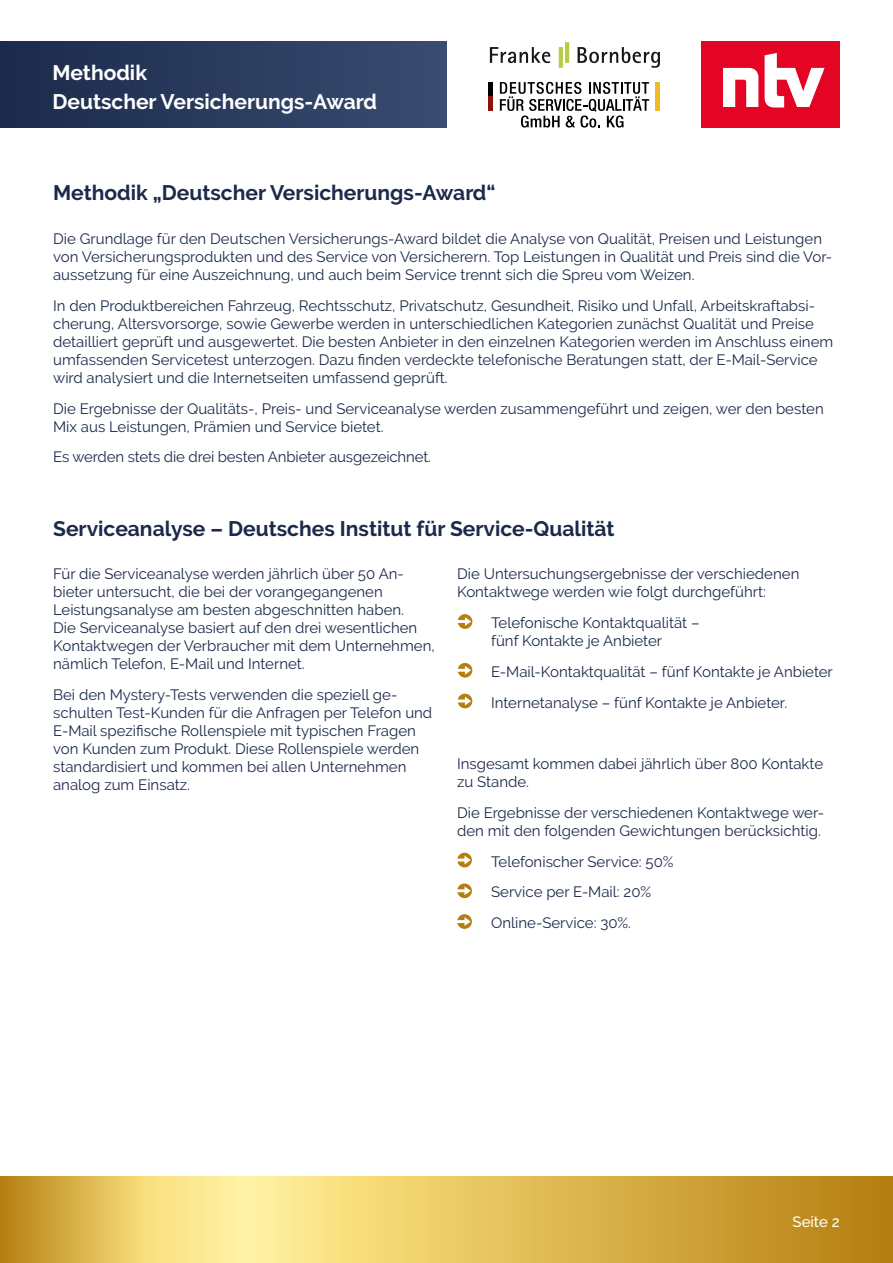
<style>
.page{position:relative;width:893px;height:1263px;background:#fff}
.page>*{position:absolute;margin:0;border:0;box-sizing:border-box;transform-origin:0 0}
.t1{font:700 21px "Raleway";color:#1b2a4a}
.t2{font:700 21px/28.5px "Raleway";color:#fff}
.t3{font:15px/18px "Raleway";color:#1b2a4a}
.t4{font:500 15px "Raleway";color:#fff}
</style>
<div class="page">
<svg style="left:578px;top:47px;width:82px;height:21px"></svg>
<svg style="left:490px;top:47px;width:60px;height:16px"></svg>
<svg style="left:559px;top:47px;width:4px;height:21px"></svg>
<hr style="left:565px;top:42px;width:4px;height:21px;background:#b4cd45">
<svg style="left:0;top:1177px;width:893px;height:86px;background:#dfbb57"></svg>
<div style="left:0;top:41px;width:446px;height:87px;background:linear-gradient(to right,#1c2b4b,#394c71)"></div>
<svg style="left:500px;top:82px;width:149px;height:46px"></svg>
<hr style="left:488px;top:82px;width:4px;height:14px;background:#000">
<hr style="left:488px;top:96px;width:4px;height:15px;background:#8e140b">
<div style="left:655px;top:82px;width:5px;height:29px;background:#f2b825"></div>
<div style="left:701px;top:41px;width:139px;height:87px;background:#e40524"></div>
<svg style="left:723px;top:53px;width:102px;height:55px"></svg>
<h1 class="t2" style="left:52px;top:58px;width:326px">Methodik<br>Deutscher Versicherungs-Award</h1>
<h1 class="t1" style="left:53px;top:181px;width:444px">Methodik „Deutscher Versicherungs-Award“</h1>
<p class="t3" style="left:53px;top:230px;width:781px">Die Grundlage für den Deutschen Versicherungs-Award bildet die Analyse von Qualität, Preisen und Leistungen von Versicherungsprodukten und des Service von Versicherern. Top Leistungen in Qualität und Preis sind die Vor&shy;aussetzung für eine Auszeichnung, und auch beim Service trennt sich die Spreu vom Weizen.</p>
<p class="t3" style="left:53px;top:296px;width:782px">In den Produktbereichen Fahrzeug, Rechtsschutz, Privatschutz, Gesundheit, Risiko und Unfall, Arbeitskraftabsi&shy;cherung, Altersvorsorge, sowie Gewerbe werden in unterschiedlichen Kategorien zunächst Qualität und Preise detailliert geprüft und ausgewertet. Die besten Anbieter in den einzelnen Kategorien werden im Anschluss einem umfassenden Servicetest unterzogen. Dazu finden verdeckte telefonische Beratungen statt, der E-Mail-Service wird analysiert und die Internetseiten umfassend geprüft.</p>
<p class="t3" style="left:53px;top:399px;width:772px">Die Ergebnisse der Qualitäts-, Preis- und Serviceanalyse werden zusammengeführt und zeigen, wer den besten<br>Mix aus Leistungen, Prämien und Service bietet.</p>
<p class="t3" style="left:53px;top:448px;width:379px">Es werden stets die drei besten Anbieter ausgezeichnet.</p>
<h1 class="t1" style="left:53px;top:516px;width:563px">Serviceanalyse – Deutsches Institut für Service-Qualität</h1>
<p class="t3" style="left:53px;top:565px;width:383px">Für die Serviceanalyse werden jährlich über 50 An&shy;bieter untersucht, die bei der vorangegangenen Leistungsanalyse am besten abgeschnitten haben.<br>Die Serviceanalyse basiert auf den drei wesentlichen Kontaktwegen der Verbraucher mit dem Unternehmen, nämlich Telefon, E-Mail und Internet.</p>
<p class="t3" style="left:53px;top:686px;width:381px">Bei den Mystery-Tests verwenden die speziell ge&shy;schulten Test-Kunden für die Anfragen per Telefon und E-Mail spezifische Rollenspiele mit typischen Fragen von Kunden zum Produkt. Diese Rollenspiele werden standardisiert und kommen bei allen Unternehmen analog zum Einsatz.</p>
<p class="t3" style="left:457px;top:565px;width:344px">Die Untersuchungsergebnisse der verschiedenen<br>Kontaktwege werden wie folgt durchgeführt:</p>
<p class="t3" style="left:491px;top:614px;width:210px">Telefonische Kontaktqualität – fünf Kontakte je Anbieter</p>
<p class="t3" style="left:491px;top:656px;width:343px;line-height:30.8px">E-Mail-Kontaktqualität – fünf Kontakte je Anbieter<br>Internetanalyse – fünf Kontakte je Anbieter.</p>
<p class="t3" style="left:457px;top:755px;width:368px">Insgesamt kommen dabei jährlich über 800 Kontakte zu Stande.</p>
<p class="t3" style="left:457px;top:803px;width:368px">Die Ergebnisse der verschiedenen Kontaktwege wer&shy;den mit den folgenden Gewichtungen berücksichtig.</p>
<p class="t3" style="left:491px;top:846px;width:184px;line-height:30.8px">Telefonischer Service: 50%<br>Service per E-Mail: 20%<br>Online-Service: 30%.</p>
<p class="t4" style="left:792px;top:1213px;width:49px">Seite 2</p>
</div>
